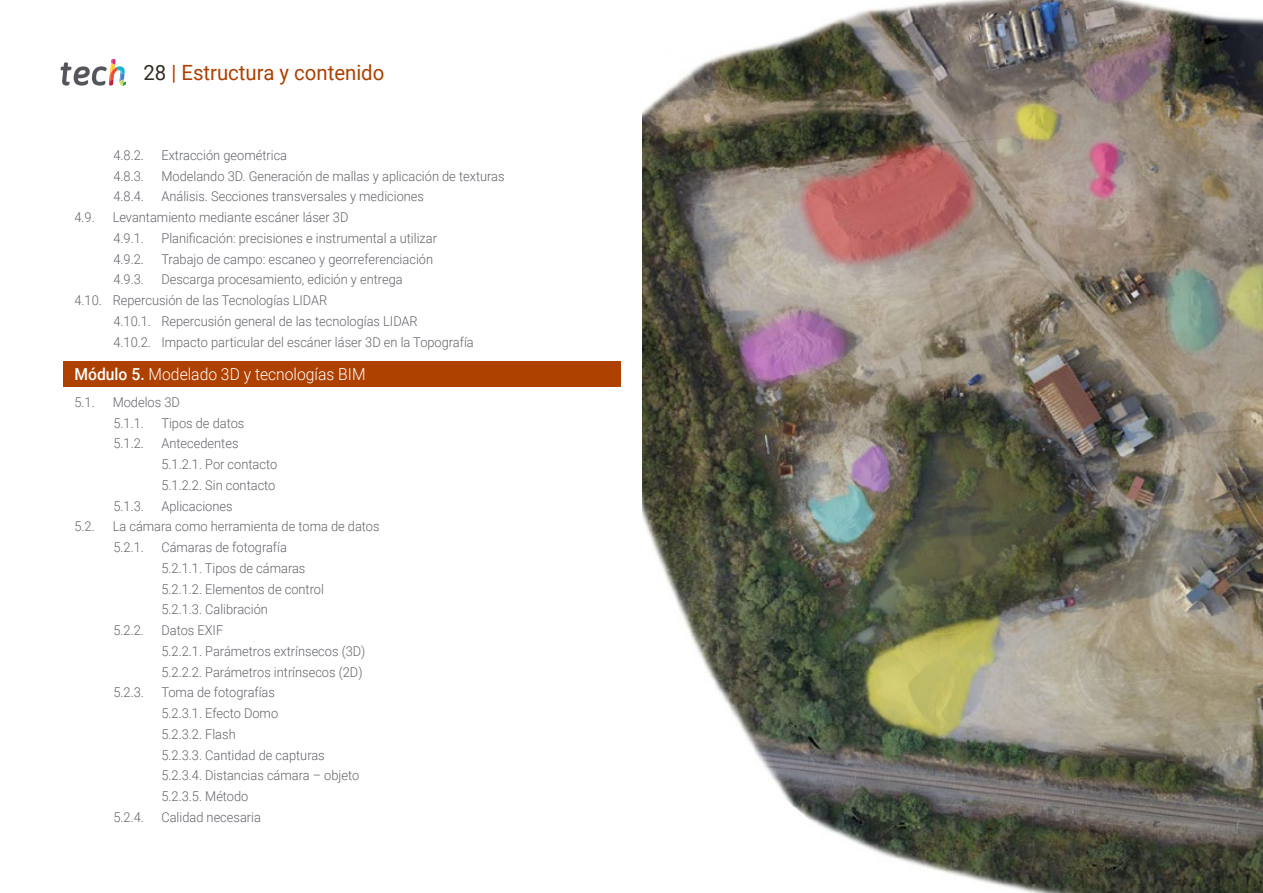
<style>
.page{position:relative;width:1263px;height:893px;background:#fff}
.page>*{position:absolute;margin:0;border:0;box-sizing:border-box;transform-origin:0 0}
.t1{font:21px "Roboto";color:#ae4000}
.t2{font:300 16.5px "Roboto";color:#fff;scale:.95 1}
.t3{font:300 13.5px/20.7px "Roboto";color:#61646a;scale:.95 1}
.s1{color:#312e20}
.s2{font-weight:500}
</style>
<div class="page">
<svg style="left:61px;top:59px;width:65px;height:27px"></svg>
<div style="left:63px;top:361px;width:558px;height:25px;background:#ae4000"></div>
<img style="left:642px;top:0;width:621px;height:893px">
<h1 class="t1" style="left:144px;top:57px;width:242px"><span class="s1">28</span> | Estructura y contenido</h1>
<p class="t3" style="left:113px;top:144px;width:34px">4.8.2.</p>
<p class="t3" style="left:161px;top:144px;width:134px">Extracción geométrica</p>
<p class="t3" style="left:113px;top:165px;width:34px">4.8.3.</p>
<p class="t3" style="left:161px;top:165px;width:363px">Modelando 3D. Generación de mallas y aplicación de texturas</p>
<p class="t3" style="left:113px;top:186px;width:34px">4.8.4.</p>
<p class="t3" style="left:161px;top:186px;width:278px">Análisis. Secciones transversales y mediciones</p>
<p class="t3" style="left:74px;top:206px;width:23px">4.9.</p>
<p class="t3" style="left:113px;top:206px;width:250px">Levantamiento mediante escáner láser 3D<br>4.9.1.</p>
<p class="t3" style="left:161px;top:227px;width:292px">Planificación: precisiones e instrumental a utilizar</p>
<p class="t3" style="left:113px;top:248px;width:34px">4.9.2.</p>
<p class="t3" style="left:161px;top:248px;width:287px">Trabajo de campo: escaneo y georreferenciación</p>
<p class="t3" style="left:113px;top:269px;width:34px">4.9.3.</p>
<p class="t3" style="left:74px;top:269px;width:347px;text-indent:87px">Descarga procesamiento, edición y entrega<br>4.10. Repercusión de las Tecnologías LIDAR</p>
<p class="t3" style="left:113px;top:310px;width:381px">4.10.1. Repercusión general de las tecnologías LIDAR<br>4.10.2. Impacto particular del escáner láser 3D en la Topografía</p>
<p class="t2" style="left:74px;top:362px;width:308px"><span class="s2">Módulo 5.</span> Modelado 3D y tecnologías BIM</p>
<p class="t3" style="left:74px;top:391px;width:23px">5.1.</p>
<p class="t3" style="left:113px;top:391px;width:72px">Modelos 3D<br>5.1.1.</p>
<p class="t3" style="left:161px;top:412px;width:89px">Tipos de datos</p>
<p class="t3" style="left:113px;top:433px;width:34px">5.1.2.</p>
<p class="t3" style="left:161px;top:433px;width:123px">Antecedentes<br>5.1.2.1. Por contacto<br>5.1.2.2. Sin contacto</p>
<p class="t3" style="left:113px;top:495px;width:34px">5.1.3.</p>
<p class="t3" style="left:161px;top:495px;width:76px">Aplicaciones</p>
<p class="t3" style="left:74px;top:516px;width:23px">5.2.</p>
<p class="t3" style="left:113px;top:516px;width:282px">La cámara como herramienta de toma de datos<br>5.2.1.</p>
<p class="t3" style="left:161px;top:537px;width:173px">Cámaras de fotografía<br>5.2.1.1. Tipos de cámaras<br>5.2.1.2. Elementos de control<br>5.2.1.3. Calibración</p>
<p class="t3" style="left:113px;top:620px;width:34px">5.2.2.</p>
<p class="t3" style="left:161px;top:620px;width:216px">Datos EXIF<br>5.2.2.1. Parámetros extrínsecos (3D)<br>5.2.2.2. Parámetros intrínsecos (2D)</p>
<p class="t3" style="left:113px;top:682px;width:34px">5.2.3.</p>
<p class="t3" style="left:161px;top:682px;width:210px">Toma de fotografías<br>5.2.3.1. Efecto Domo<br>5.2.3.2. Flash<br>5.2.3.3. Cantidad de capturas<br>5.2.3.4. Distancias cámara – objeto<br>5.2.3.5. Método</p>
<p class="t3" style="left:113px;top:806px;width:34px">5.2.4.</p>
<p class="t3" style="left:161px;top:806px;width:106px">Calidad necesaria</p>
</div>
